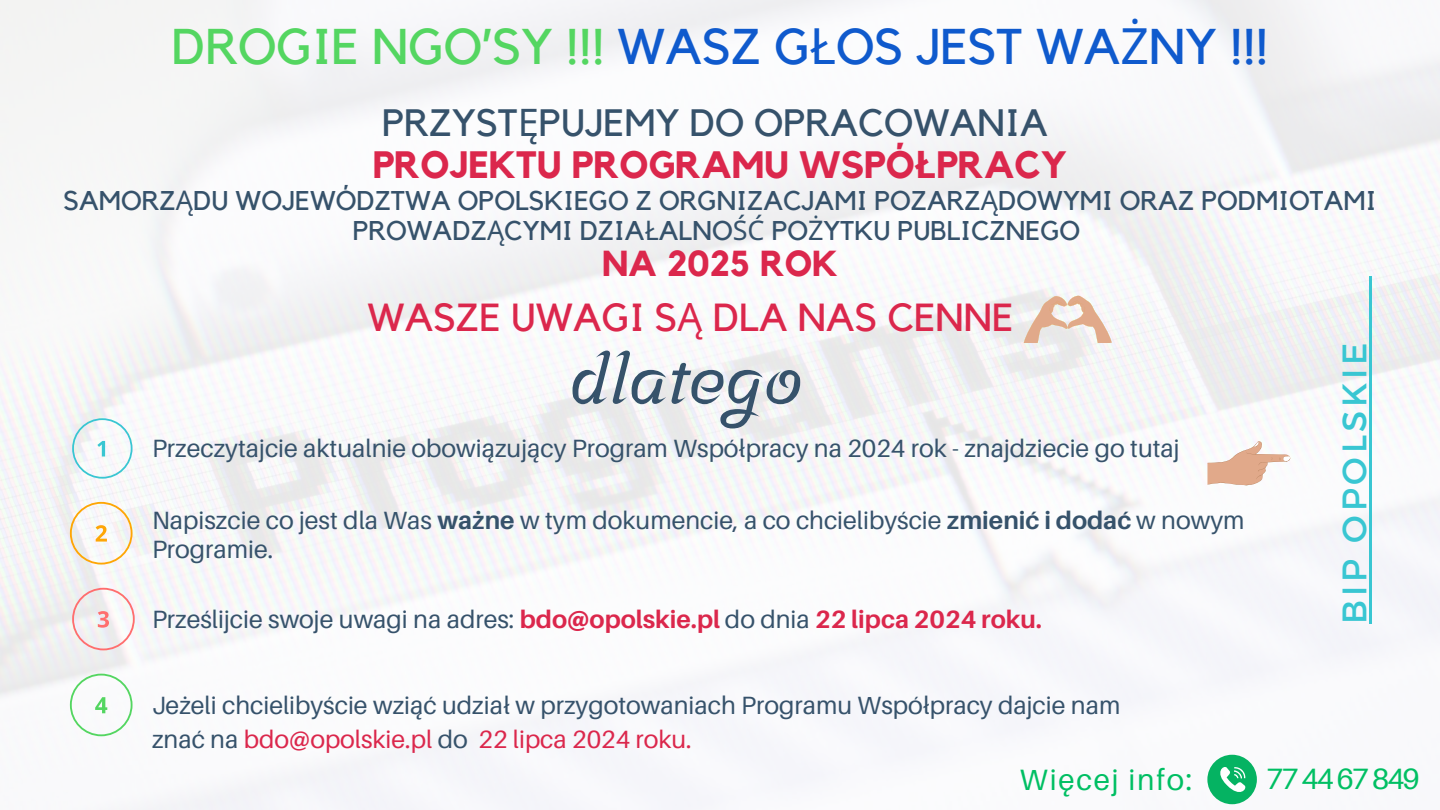
<style>
.page{position:relative;width:1440px;height:810px;background:#fff}
.page>*{position:absolute;margin:0;border:0;box-sizing:border-box;transform-origin:0 0}
.t1{font:700 70px "Srisakdi";color:#36526b}
.t2{font:50px "Kollektif";color:#0f5acd}
.t3{font:39px "Kollektif";color:#db274c}
.t4{font:38px/42px "Kollektif";color:#36526b}
.t5{font:700 36px "Kollektif";color:#db274c}
.t6{font:34px "Montserrat";letter-spacing:.11em;color:#39c6d2}
.t7{font:29.4px "Aileron";letter-spacing:.06em;color:#00bf63}
.t8{font:27px/29.2px "Kollektif";color:#36526b;text-align:center}
.t9{font:25px/28.5px "Aileron";color:#36526b}
.s1{color:#54d661}
.s2{font-family:"Noto Sans"}
.s3{font-weight:700;color:#db274c}
.s4{font-family:"Noto Sans";font-weight:700;color:#db274c}
.s5{font-weight:700}
.s6{color:#db274c}
</style>
<div class="page">
<img style="left:0;top:0;width:1440px;height:810px">
<svg style="left:1024px;top:296px;width:87px;height:46px"></svg>
<svg style="left:1207px;top:441px;width:84px;height:44px"></svg>
<svg style="left:72px;top:418px;width:61px;height:61px"></svg>
<svg style="left:70px;top:502px;width:63px;height:63px"></svg>
<svg style="left:72px;top:588px;width:62px;height:62px"></svg>
<svg style="left:70px;top:674px;width:63px;height:62px"></svg>
<div style="left:1207px;top:755px;width:50px;height:49px;background:#05b362;border-radius:50%"></div>
<svg style="left:1214px;top:767px;width:32px;height:31px"></svg>
<hr style="left:1369px;top:338px;width:3px;height:286px;background:#39c6d2">
<hr style="left:1369px;top:276px;width:3px;height:62px;background:#39c6d2">
<h2 class="t2" style="left:171px;top:24px;width:1099px"><span class="s1">DROGIE NGO’SY !!!</span> WASZ G<span class="s2">Ł</span>OS JEST WA<span class="s2">Ż</span>NY !!!</h2>
<h3 class="t4" style="left:373px;top:103px;width:696px">PRZYST<span class="s2">Ę</span>PUJEMY DO OPRACOWANIA<br><span class="s3">PROJEKTU PROGRAMU WSPÓ</span><span class="s4">Ł</span><span class="s3">PRACY</span></h3>
<p class="t8" style="left:63px;top:188px;width:1315px">SAMORZ<span class="s2">Ą</span>DU WOJEWÓDZTWA OPOLSKIEGO Z ORGNIZACJAMI POZARZ<span class="s2">Ą</span>DOWYMI ORAZ PODMIOTAMI<br>PROWADZ<span class="s2">Ą</span>CYMI DZIA<span class="s2">Ł</span>ALNO<span class="s2">ŚĆ</span> PO<span class="s2">Ż</span>YTKU PUBLICZNEGO</p>
<h3 class="t5" style="left:602px;top:247px;width:237px">NA 2025 ROK</h3>
<h3 class="t3" style="left:367px;top:299px;width:648px">WASZE UWAGI S<span class="s2">Ą</span> DLA NAS CENNE</h3>
<h1 class="t1" style="left:570px;top:337px;width:234px">dlatego</h1>
<p class="t9" style="left:152px;top:434px;width:1029px">Przeczytajcie aktualnie obowiązujący Program Współpracy na 2024 rok - znajdziecie go tutaj</p>
<p class="t9" style="left:152px;top:506px;width:1094px">Napiszcie co jest dla Was <span class="s5">ważne</span> w tym dokumencie, a co chcielibyście <span class="s5">zmienić i dodać</span> w nowym<br>Programie.</p>
<p class="t9" style="left:152px;top:605px;width:892px">Prześlijcie swoje uwagi na adres: <span class="s3">bdo@opolskie.pl</span> do dnia <span class="s3">22 lipca 2024 roku.</span></p>
<h3 class="t6" style="left:1332px;top:624px;width:283px;rotate:-90deg">BIP OPOLSKIE</h3>
<p class="t9" style="left:152px;top:687px;width:970px;line-height:34.5px">Jeżeli chcielibyście wziąć udział w przygotowaniach Programu Współpracy dajcie nam znać na <span class="s6">bdo@opolskie.pl</span> do <span class="s6">22 lipca 2024 roku.</span></p>
<p class="t7" style="left:1020px;top:762px;width:174px">Więcej info:</p>
<p class="t7" style="left:1266px;top:761px;width:155px">77 44 67 849</p>
</div>
